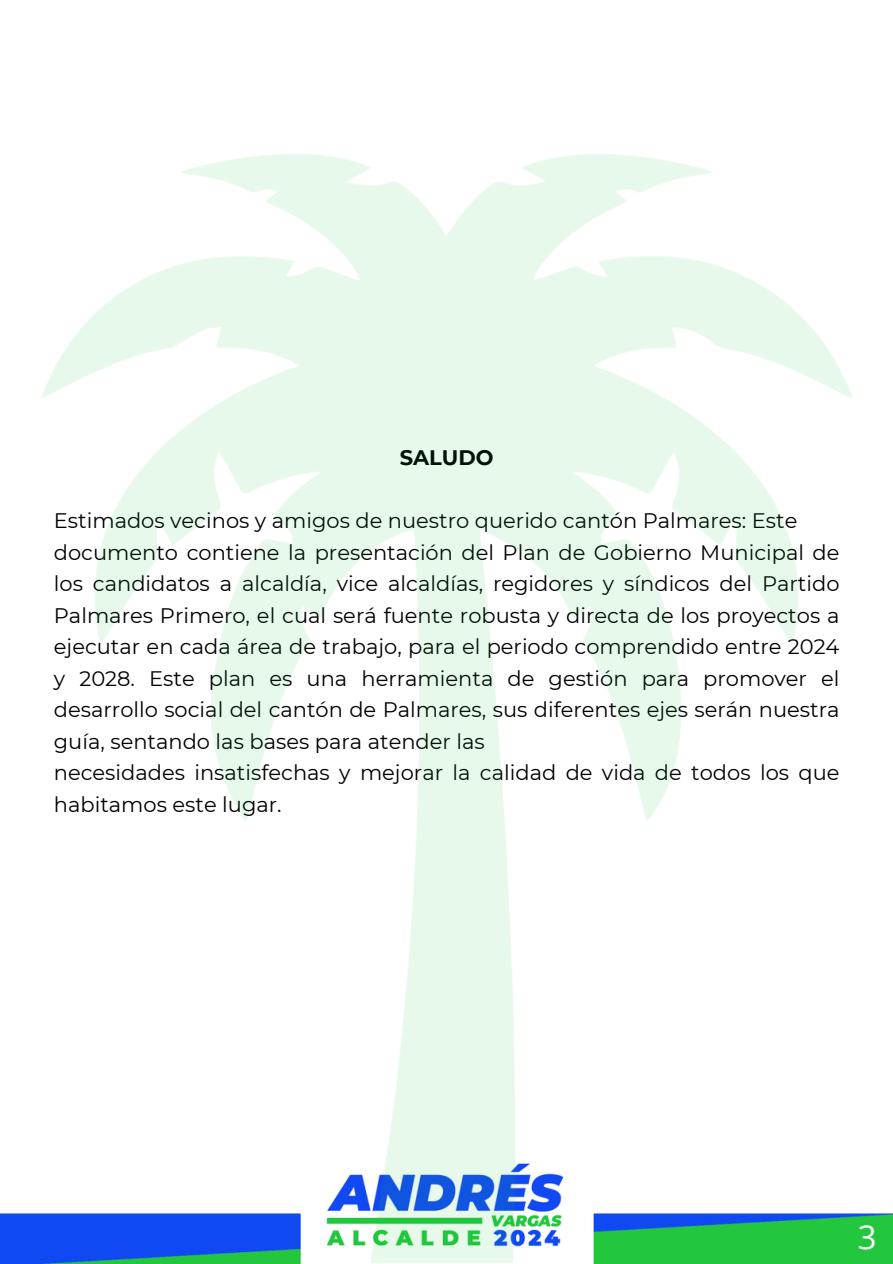
<style>
.page{position:relative;width:893px;height:1264px;background:#fff}
.page>*{position:absolute;margin:0;border:0;box-sizing:border-box;transform-origin:0 0}
.t1{font:33px "Open Sans";color:#fff}
.t2{font:21px/31.5px "Montserrat";color:#000;text-align:justify}
.t3{font:700 21px "Montserrat";color:#000}
</style>
<div class="page">
<img style="left:0;top:154px;width:892px;height:1109px">
<p class="t3" style="left:400px;top:445px;width:95px">SALUDO</p>
<p class="t2" style="left:54px;top:505px;width:745px">Estimados vecinos y amigos de nuestro querido cantón Palmares: Este</p>
<p class="t2" style="left:54px;top:536px;width:787px">documento contiene la presentación del Plan de Gobierno Municipal de los candidatos a alcaldía, vice alcaldías, regidores y síndicos del Partido Palmares Primero, el cual será fuente robusta y directa de los proyectos a ejecutar en cada área de trabajo, para el periodo comprendido entre 2024 y 2028. Este plan es una herramienta de gestión para promover el desarrollo social del cantón de Palmares, sus diferentes ejes serán nuestra guía, sentando las bases para atender las</p>
<p class="t2" style="left:54px;top:757px;width:787px">necesidades insatisfechas y mejorar la calidad de vida de todos los que habitamos este lugar.</p>
<p class="t1" style="left:857px;top:1213px;width:20px">3</p>
</div>
